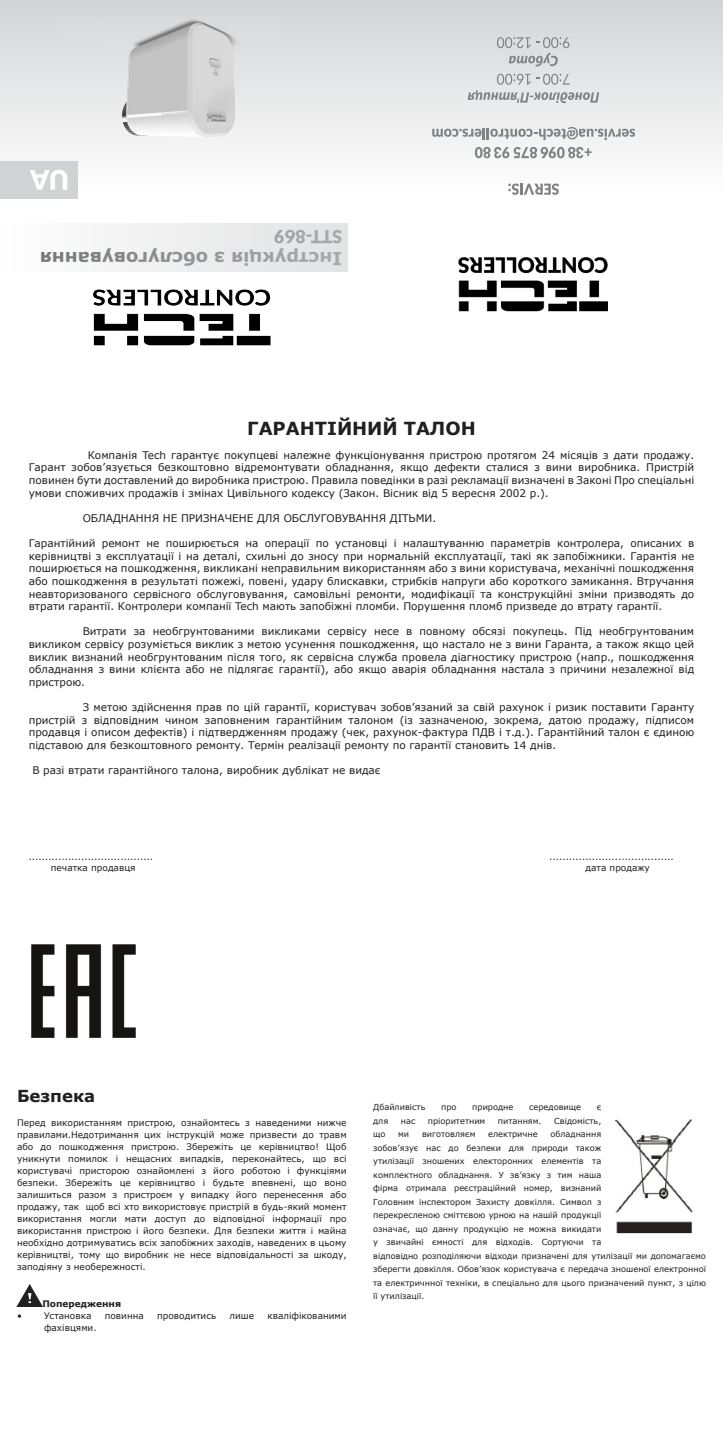
<style>
.page{position:relative;width:723px;height:1446px;background:#fff}
.page>*{position:absolute;margin:0;border:0;box-sizing:border-box;transform-origin:0 0}
.t1{font:900 27px "Lato";color:#fff}
.t2{font:700 18px/22.5px "Verdana";color:#6f7073}
.t3{font:700 18px "Verdana";color:#231f20}
.Nagłówek_1{font:700 16.5px "Verdana";color:#231f20}
.t4{font:10.5px/12.6px "Verdana";color:#231f20;text-align:justify}
.t5{font:9px/12px "Verdana";color:#231f20;text-align:justify}
.t6{font:700 9px "Verdana";color:#231f20}
.t7{font:8.25px/13.5px "Verdana";color:#231f20}
.s1{font-family:"Lato";font-weight:900}
</style>
<div class="page">
<div style="left:0;top:0;width:723px;height:193px;background:linear-gradient(to bottom,#d3d4d6,#fefefe)"></div>
<img style="left:93px;top:289px;width:178px;height:57px">
<div style="left:3px;top:224px;width:345px;height:48px;background:linear-gradient(to right,#fefefe,#e2e2e3)"></div>
<svg style="left:17px;top:1285px;width:25px;height:21px"></svg>
<img style="left:59px;top:17px;width:253px;height:165px">
<div style="left:0;top:162px;width:78px;height:37px;background:#d1d2d4"></div>
<img style="left:615px;top:1119px;width:78px;height:115px">
<img style="left:31px;top:944px;width:104px;height:93px">
<svg style="left:475px;top:147px;width:117px;height:11px"></svg>
<svg style="left:508px;top:183px;width:51px;height:12px"></svg>
<svg style="left:432px;top:127px;width:203px;height:13px"></svg>
<svg style="left:468px;top:74px;width:131px;height:29px;background:#d1d2d3"></svg>
<svg style="left:497px;top:37px;width:72px;height:30px;background:#cbcccd"></svg>
<img style="left:458px;top:257px;width:150px;height:55px">
<p class="t1" style="left:69px;top:195px;width:40px;rotate:-180deg">UA</p>
<p class="t2" style="left:342px;top:270px;width:304px;rotate:-180deg">Інструкція з обслуговування<br><span class="s1">STT-869</span></p>
<p class="t3" style="left:247px;top:416px;width:230px">ГАРАНТІЙНИЙ ТАЛОН</p>
<p class="t4" style="left:29px;top:449px;width:667px;text-indent:59px">Компанія Tech гарантує покупцеві належне функціонування пристрою протягом 24 місяців з дати продажу.<br>Гарант зобов’язується безкоштовно відремонтувати обладнання, якщо дефекти сталися з вини виробника. Пристрій повинен бути доставлений до виробника пристрою. Правила поведінки в разі рекламації визначені в Законі Про спеціальні умови споживчих продажів і змінах Цивільного кодексу (Закон. Вісник від 5 вересня 2002 р.).</p>
<p class="t4" style="left:83px;top:512px;width:355px">ОБЛАДНАННЯ НЕ ПРИЗНАЧЕНЕ ДЛЯ ОБСЛУГОВУВАННЯ ДІТЬМИ.</p>
<p class="t4" style="left:29px;top:537px;width:667px">Гарантійний ремонт не поширюється на операції по установці і налаштуванню параметрів контролера, описаних в керівництві з експлуатації і на деталі, схильні до зносу при нормальній експлуатації, такі як запобіжники. Гарантія не поширюється на пошкодження, викликані неправильним використанням або з вини користувача, механічні пошкодження або пошкодження в результаті пожежі, повені, удару блискавки, стрибків напруги або короткого замикання. Втручання неавторизованого сервісного обслуговування, самовільні ремонти, модифікації та конструкційні зміни призводять до втрати гарантії. Контролери компанії Tech мають запобіжні пломби. Порушення пломб призведе до втрату гарантії.</p>
<p class="t4" style="left:29px;top:625px;width:667px;text-indent:54px">Витрати за необгрунтованими викликами сервісу несе в повному обсязі покупець. Під необгрунтованим викликом сервісу розуміється виклик з метою усунення пошкодження, що настало не з вини Гаранта, а також якщо цей виклик визнаний необгрунтованим після того, як сервісна служба провела діагностику пристрою (напр., пошкодження обладнання з вини клієнта або не підлягає гарантії), або якщо аварія обладнання настала з причини незалежної від пристрою.</p>
<p class="t4" style="left:29px;top:701px;width:667px;text-indent:54px">З метою здійснення прав по цій гарантії, користувач зобов’язаний за свій рахунок і ризик поставити Гаранту пристрій з відповідним чином заповненим гарантійним талоном (із зазначеною, зокрема, датою продажу, підписом продавця і описом дефектів) і підтвердженням продажу (чек, рахунок-фактура ПДВ і т.д.). Гарантійний талон є єдиною підставою для безкоштовного ремонту. Термін реалізації ремонту по гарантії становить 14 днів.</p>
<p class="t4" style="left:32px;top:764px;width:350px">В разі втрати гарантійного талона, виробник дублікат не видає</p>
<p class="t5" style="left:29px;top:851px;width:126px">......................................</p>
<p class="t5" style="left:549px;top:851px;width:126px">......................................</p>
<p class="t5" style="left:51px;top:862px;width:86px">печатка продавця</p>
<p class="t5" style="left:585px;top:862px;width:66px">дата продажу</p>
<p class="Nagłówek_1" style="left:17px;top:1084px;width:80px">Безпека</p>
<p class="t5" style="left:17px;top:1117px;width:331px">Перед використанням пристрою, ознайомтесь з наведеними нижче правилами.Недотримання цих інструкцій може призвести до травм або до пошкодження пристрою. Збережіть це керівництво! Щоб уникнути помилок і нещасних випадків, переконайтесь, що всі користувачі присторою ознайомлені з його роботою і функціями безпеки. Збережіть це керівництво і будьте впевнені, що воно залишиться разом з пристроєм у випадку його перенесення або продажу, так щоб всі хто використовує пристрій в будь-який момент використання могли мати доступ до відповідної інформації про використання пристрою і його безпеки. Для безпеки життя і майна необхідно дотримуватись всіх запобіжних заходів, наведених в цьому керівництві, тому що виробник не несе відповідальності за шкоду, заподіяну з необережності.</p>
<p class="t6" style="left:42px;top:1297px;width:80px">Попередження</p>
<p class="t5" style="left:17px;top:1309px;width:6px">•</p>
<p class="t5" style="left:44px;top:1309px;width:49px">Установка</p>
<p class="t5" style="left:105px;top:1309px;width:41px">повинна</p>
<p class="t5" style="left:157px;top:1309px;width:61px">проводитись</p>
<p class="t5" style="left:229px;top:1309px;width:26px">лише</p>
<p class="t5" style="left:267px;top:1309px;width:81px">кваліфікованими</p>
<p class="t5" style="left:44px;top:1321px;width:54px">фахівцями.</p>
<p class="t7" style="left:373px;top:1100px;width:54px">Дбайливість</p>
<p class="t7" style="left:441px;top:1100px;width:17px">про</p>
<p class="t7" style="left:472px;top:1100px;width:43px">природне</p>
<p class="t7" style="left:529px;top:1100px;width:53px">середовище</p>
<p class="t7" style="left:597px;top:1100px;width:6px">є</p>
<p class="t7" style="left:373px;top:1114px;width:17px">для</p>
<p class="t7" style="left:401px;top:1114px;width:16px">нас</p>
<p class="t7" style="left:428px;top:1114px;width:59px">пріоритетним</p>
<p class="t7" style="left:498px;top:1114px;width:45px">питанням.</p>
<p class="t7" style="left:554px;top:1114px;width:49px">Свідомість,</p>
<p class="t7" style="left:373px;top:1127px;width:14px">що</p>
<p class="t7" style="left:398px;top:1127px;width:13px">ми</p>
<p class="t7" style="left:422px;top:1127px;width:55px">виготовляєм</p>
<p class="t7" style="left:488px;top:1127px;width:51px">електричне</p>
<p class="t7" style="left:373px;top:1127px;width:334px;text-indent:177px">обладнання<br>зобов’язує нас до безпеки для природи також<br>утилізації зношених електоронних елементів та<br>комплектного обладнання. У зв’язку з тим наша<br>фірма отримала реєстраційний номер, визнаний<br>Головним інспектором Захисту довкілля. Символ з<br>перекресленою сміттєвою урною на нашій продукції<br>означає, що данну продукцію не можна викидати<br>у звичайні ємності для відходів. Сортуючи та<br>відповідно розподіляючи відходи призначені для утилізації ми допомагаємо зберегти довкілля. Обов’язок користувача є передача зношеної електронної та електричнної техніки, в спеціально для цього призначений пункт, з цілю її утилізації.</p>
</div>
